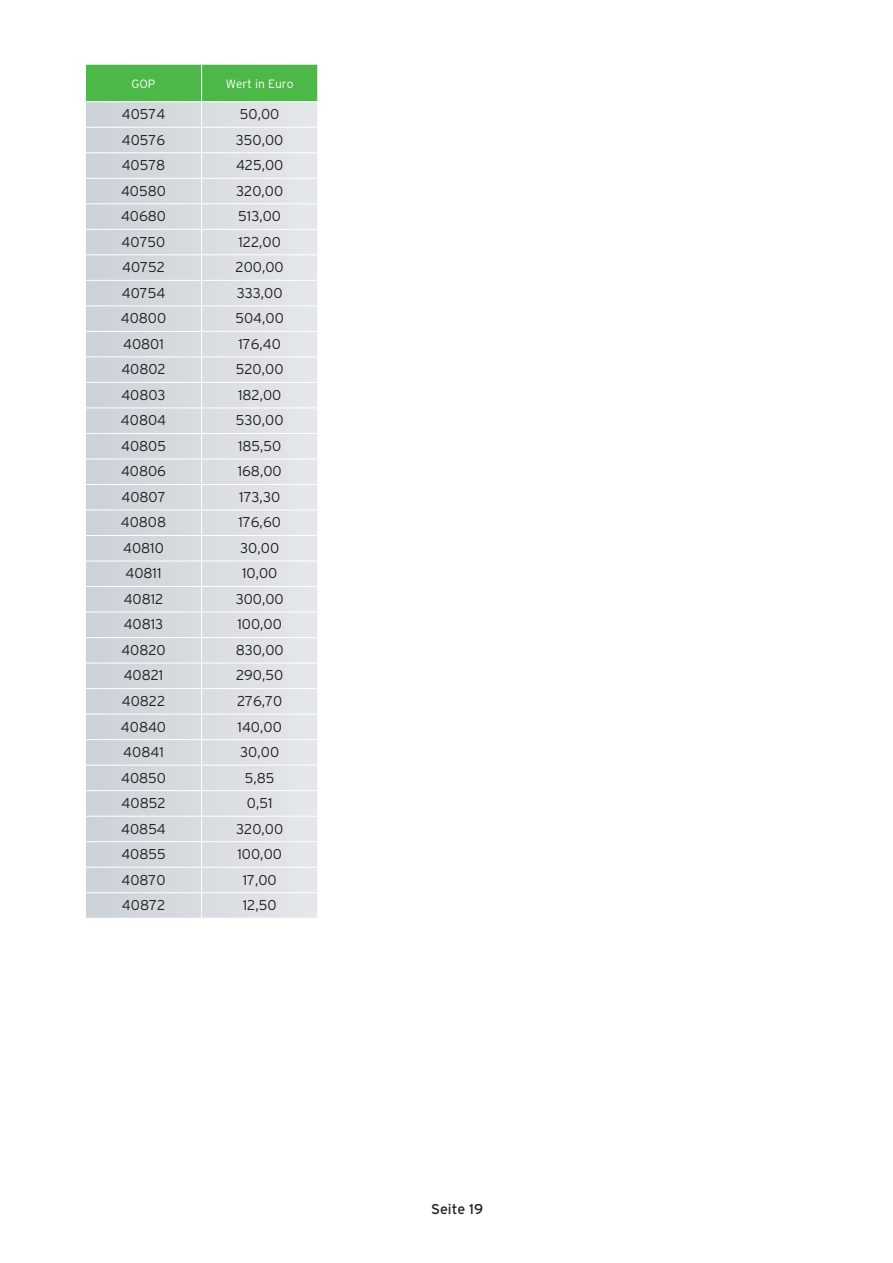
<style>
.page{position:relative;width:893px;height:1263px;background:#fff}
.page>*{position:absolute;margin:0;border:0;box-sizing:border-box;transform-origin:0 0}
.Außerhalb_Zeilenrast{font:300 14.25px "Interstate";color:#231f20}
.Fließtext_Interstate{font:14.25px "Interstate";color:#231f20}
.Außerhalb_Zeilenrast-2{font:300 12px "Interstate";color:#fff}
</style>
<div class="page">
<svg style="left:85px;top:64px;width:233px;height:854px;background:#d3dcdc"></svg>
<p class="Außerhalb_Zeilenrast-2" style="left:132px;top:77px;width:25px">GOP</p>
<p class="Außerhalb_Zeilenrast-2" style="left:226px;top:77px;width:69px">Wert in Euro</p>
<p class="Außerhalb_Zeilenrast" style="left:122px;top:106px;width:45px">40574</p>
<p class="Außerhalb_Zeilenrast" style="left:240px;top:106px;width:41px">50,00</p>
<p class="Außerhalb_Zeilenrast" style="left:122px;top:132px;width:45px">40576</p>
<p class="Außerhalb_Zeilenrast" style="left:236px;top:132px;width:49px">350,00</p>
<p class="Außerhalb_Zeilenrast" style="left:122px;top:157px;width:45px">40578</p>
<p class="Außerhalb_Zeilenrast" style="left:236px;top:157px;width:49px">425,00</p>
<p class="Außerhalb_Zeilenrast" style="left:121px;top:183px;width:46px">40580</p>
<p class="Außerhalb_Zeilenrast" style="left:236px;top:183px;width:48px">320,00</p>
<p class="Außerhalb_Zeilenrast" style="left:121px;top:208px;width:47px">40680</p>
<p class="Außerhalb_Zeilenrast" style="left:238px;top:208px;width:44px">513,00</p>
<p class="Außerhalb_Zeilenrast" style="left:122px;top:234px;width:45px">40750</p>
<p class="Außerhalb_Zeilenrast" style="left:239px;top:234px;width:44px">122,00</p>
<p class="Außerhalb_Zeilenrast" style="left:122px;top:259px;width:44px">40752</p>
<p class="Außerhalb_Zeilenrast" style="left:236px;top:259px;width:50px">200,00</p>
<p class="Außerhalb_Zeilenrast" style="left:122px;top:285px;width:45px">40754</p>
<p class="Außerhalb_Zeilenrast" style="left:237px;top:285px;width:47px">333,00</p>
<p class="Außerhalb_Zeilenrast" style="left:121px;top:310px;width:47px">40800</p>
<p class="Außerhalb_Zeilenrast" style="left:235px;top:310px;width:50px">504,00</p>
<p class="Außerhalb_Zeilenrast" style="left:123px;top:336px;width:42px">40801</p>
<p class="Außerhalb_Zeilenrast" style="left:238px;top:336px;width:44px">176,40</p>
<p class="Außerhalb_Zeilenrast" style="left:121px;top:361px;width:46px">40802</p>
<p class="Außerhalb_Zeilenrast" style="left:236px;top:361px;width:49px">520,00</p>
<p class="Außerhalb_Zeilenrast" style="left:121px;top:387px;width:46px">40803</p>
<p class="Außerhalb_Zeilenrast" style="left:238px;top:387px;width:45px">182,00</p>
<p class="Außerhalb_Zeilenrast" style="left:121px;top:412px;width:47px">40804</p>
<p class="Außerhalb_Zeilenrast" style="left:236px;top:412px;width:49px">530,00</p>
<p class="Außerhalb_Zeilenrast" style="left:121px;top:438px;width:46px">40805</p>
<p class="Außerhalb_Zeilenrast" style="left:238px;top:438px;width:45px">185,50</p>
<p class="Außerhalb_Zeilenrast" style="left:121px;top:463px;width:47px">40806</p>
<p class="Außerhalb_Zeilenrast" style="left:238px;top:463px;width:45px">168,00</p>
<p class="Außerhalb_Zeilenrast" style="left:121px;top:489px;width:46px">40807</p>
<p class="Außerhalb_Zeilenrast" style="left:239px;top:489px;width:42px">173,30</p>
<p class="Außerhalb_Zeilenrast" style="left:121px;top:514px;width:47px">40808</p>
<p class="Außerhalb_Zeilenrast" style="left:238px;top:514px;width:44px">176,60</p>
<p class="Außerhalb_Zeilenrast" style="left:123px;top:540px;width:42px">40810</p>
<p class="Außerhalb_Zeilenrast" style="left:240px;top:540px;width:40px">30,00</p>
<p class="Außerhalb_Zeilenrast" style="left:126px;top:565px;width:38px">40811</p>
<p class="Außerhalb_Zeilenrast" style="left:242px;top:565px;width:37px">10,00</p>
<p class="Außerhalb_Zeilenrast" style="left:124px;top:591px;width:41px">40812</p>
<p class="Außerhalb_Zeilenrast" style="left:236px;top:591px;width:50px">300,00</p>
<p class="Außerhalb_Zeilenrast" style="left:124px;top:616px;width:41px">40813</p>
<p class="Außerhalb_Zeilenrast" style="left:237px;top:616px;width:46px">100,00</p>
<p class="Außerhalb_Zeilenrast" style="left:121px;top:642px;width:46px">40820</p>
<p class="Außerhalb_Zeilenrast" style="left:236px;top:642px;width:49px">830,00</p>
<p class="Außerhalb_Zeilenrast" style="left:124px;top:667px;width:41px">40821</p>
<p class="Außerhalb_Zeilenrast" style="left:236px;top:667px;width:49px">290,50</p>
<p class="Außerhalb_Zeilenrast" style="left:122px;top:693px;width:45px">40822</p>
<p class="Außerhalb_Zeilenrast" style="left:237px;top:693px;width:47px">276,70</p>
<p class="Außerhalb_Zeilenrast" style="left:121px;top:718px;width:47px">40840</p>
<p class="Außerhalb_Zeilenrast" style="left:238px;top:718px;width:46px">140,00</p>
<p class="Außerhalb_Zeilenrast" style="left:123px;top:744px;width:42px">40841</p>
<p class="Außerhalb_Zeilenrast" style="left:240px;top:744px;width:40px">30,00</p>
<p class="Außerhalb_Zeilenrast" style="left:121px;top:769px;width:46px">40850</p>
<p class="Außerhalb_Zeilenrast" style="left:245px;top:769px;width:31px">5,85</p>
<p class="Außerhalb_Zeilenrast" style="left:122px;top:795px;width:45px">40852</p>
<p class="Außerhalb_Zeilenrast" style="left:247px;top:795px;width:27px">0,51</p>
<p class="Außerhalb_Zeilenrast" style="left:121px;top:820px;width:46px">40854</p>
<p class="Außerhalb_Zeilenrast" style="left:236px;top:820px;width:48px">320,00</p>
<p class="Außerhalb_Zeilenrast" style="left:121px;top:846px;width:46px">40855</p>
<p class="Außerhalb_Zeilenrast" style="left:237px;top:846px;width:46px">100,00</p>
<p class="Außerhalb_Zeilenrast" style="left:121px;top:871px;width:46px">40870</p>
<p class="Außerhalb_Zeilenrast" style="left:243px;top:871px;width:36px">17,00</p>
<p class="Außerhalb_Zeilenrast" style="left:122px;top:897px;width:45px">40872</p>
<p class="Außerhalb_Zeilenrast" style="left:243px;top:897px;width:35px">12,50</p>
<p class="Fließtext_Interstate" style="left:431px;top:1201px;width:54px">Seite 19</p>
</div>
